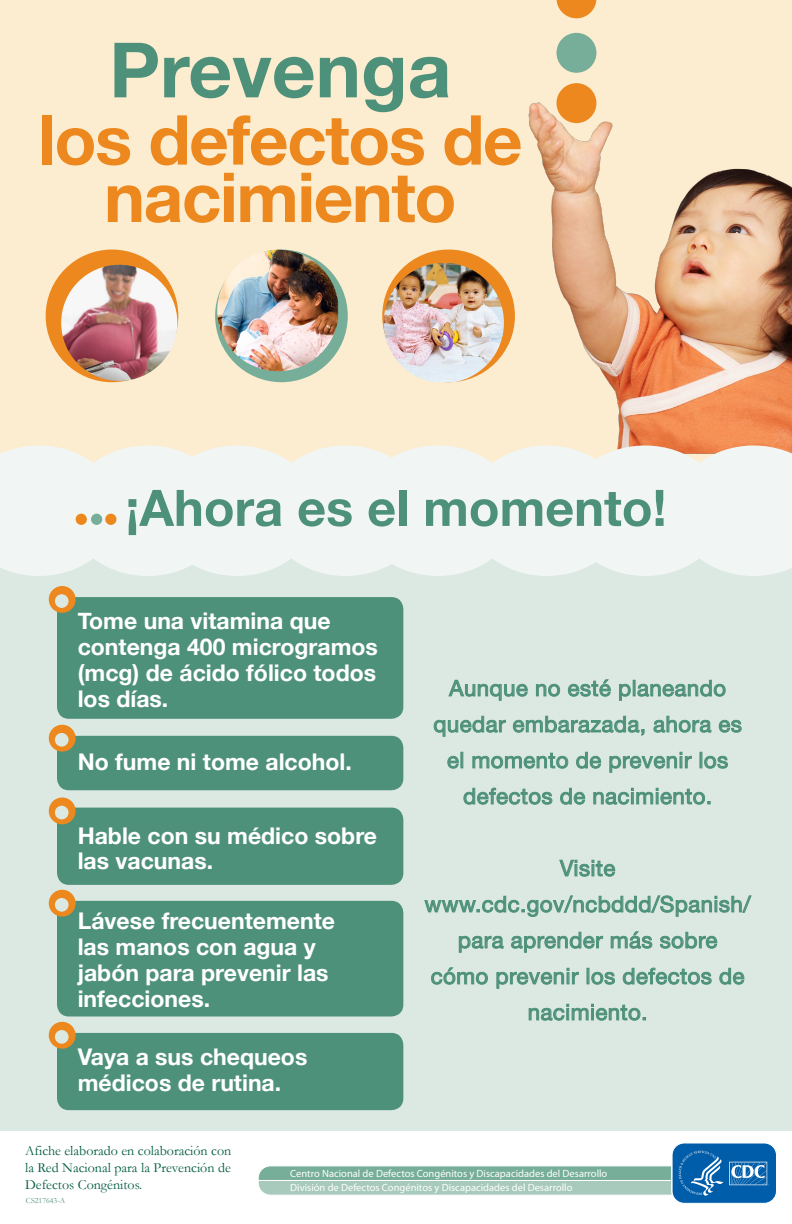
<style>
.page{position:relative;width:792px;height:1224px;background:#fff}
.page>*{position:absolute;margin:0;border:0;box-sizing:border-box;transform-origin:0 0}
.t1{font:700 76.3px "Helvetica Neue";color:#4e917a}
.t2{font:700 68.9px/57.4px "Helvetica Neue";letter-spacing:-.02em;color:#ec881d;text-align:center}
.t3{font:700 50.4px "Helvetica Neue";color:#4e917a}
.t4{font:700 23px/26px "Helvetica Neue";color:#fff}
.t5{font:22px/36px "Helvetica Neue";letter-spacing:.025em;color:#4e917a;text-align:center}
.t6{font:14px/16.8px "Garamond";color:#005c42;text-align:justify}
.t7{font:10.5px/14.6px "Myriad Pro";color:#fff}
.t8{font:8px "Garamond";color:#4e917a}
</style>
<div class="page">
<div style="left:0;top:0;width:792px;height:476px;background:#fcecd0"></div>
<img style="left:459px;top:0;width:333px;height:453px">
<div style="left:0;top:484px;width:792px;height:740px;background:#dce9e3"></div>
<svg style="left:0;top:446px;width:118px;height:130px"></svg>
<div style="left:68px;top:446px;width:159px;height:130px;background:#f1f6f4;border-radius:50%"></div>
<div style="left:158px;top:446px;width:158px;height:130px;background:#f1f6f4;border-radius:50%"></div>
<div style="left:266px;top:446px;width:159px;height:130px;background:#f1f6f4;border-radius:50%"></div>
<div style="left:358px;top:446px;width:160px;height:130px;background:#f1f6f4;border-radius:50%"></div>
<div style="left:467px;top:446px;width:159px;height:130px;background:#f1f6f4;border-radius:50%"></div>
<div style="left:566px;top:446px;width:158px;height:130px;background:#f1f6f4;border-radius:50%"></div>
<svg style="left:674px;top:446px;width:118px;height:130px"></svg>
<svg style="left:556px;top:0;width:40px;height:18px"></svg>
<div style="left:556px;top:33px;width:40px;height:40px;background:#76ae99;border-radius:50%"></div>
<div style="left:556px;top:83px;width:40px;height:40px;background:#ec881d;border-radius:50%"></div>
<div style="left:57px;top:597px;width:346px;height:122px;background:#4e917a;border-radius:12px"></div>
<div style="left:49px;top:586px;width:27px;height:27px;background:#ec881d;border-radius:50%"></div>
<div style="left:55px;top:594px;width:14px;height:14px;background:#dce9e3;border-radius:50%"></div>
<div style="left:57px;top:901px;width:346px;height:115px;background:#4e917a;border-radius:12px"></div>
<div style="left:49px;top:890px;width:27px;height:27px;background:#ec881d;border-radius:50%"></div>
<div style="left:55px;top:898px;width:14px;height:14px;background:#dce9e3;border-radius:50%"></div>
<div style="left:57px;top:736px;width:346px;height:54px;background:#4e917a;border-radius:12px"></div>
<div style="left:57px;top:808px;width:346px;height:77px;background:#4e917a;border-radius:12px"></div>
<div style="left:57px;top:1033px;width:346px;height:77px;background:#4e917a;border-radius:12px"></div>
<div style="left:49px;top:725px;width:27px;height:27px;background:#ec881d;border-radius:50%"></div>
<div style="left:49px;top:798px;width:27px;height:26px;background:#ec881d;border-radius:50%"></div>
<div style="left:49px;top:1022px;width:27px;height:27px;background:#ec881d;border-radius:50%"></div>
<div style="left:55px;top:733px;width:14px;height:14px;background:#dce9e3;border-radius:50%"></div>
<div style="left:55px;top:806px;width:14px;height:13px;background:#dce9e3;border-radius:50%"></div>
<div style="left:55px;top:1030px;width:14px;height:14px;background:#dce9e3;border-radius:50%"></div>
<div style="left:0;top:1131px;width:792px;height:93px;background:#fff"></div>
<div style="left:46px;top:250px;width:132px;height:132px;background:#ec881d;border-radius:50%"></div>
<div style="left:215px;top:250px;width:133px;height:132px;background:#76ae99;border-radius:50%"></div>
<div style="left:382px;top:250px;width:133px;height:132px;background:#ec881d;border-radius:50%"></div>
<img style="left:61px;top:265px;width:116px;height:116px;border-radius:58px">
<img style="left:217px;top:250px;width:121px;height:121px">
<img style="left:384px;top:263px;width:120px;height:119px">
<div style="left:76px;top:514px;width:11px;height:11px;background:#ec881d;border-radius:50%"></div>
<div style="left:91px;top:514px;width:11px;height:11px;background:#76ae99;border-radius:50%"></div>
<div style="left:105px;top:514px;width:11px;height:11px;background:#ec881d;border-radius:50%"></div>
<svg style="left:448px;top:679px;width:80px;height:22px"></svg>
<svg style="left:536px;top:684px;width:24px;height:13px"></svg>
<svg style="left:568px;top:679px;width:43px;height:18px"></svg>
<svg style="left:619px;top:680px;width:107px;height:21px"></svg>
<svg style="left:434px;top:716px;width:72px;height:21px"></svg>
<svg style="left:513px;top:716px;width:132px;height:20px"></svg>
<svg style="left:653px;top:716px;width:58px;height:17px"></svg>
<svg style="left:719px;top:720px;width:23px;height:13px"></svg>
<svg style="left:447px;top:752px;width:16px;height:17px"></svg>
<svg style="left:472px;top:753px;width:96px;height:16px"></svg>
<svg style="left:576px;top:752px;width:25px;height:17px"></svg>
<svg style="left:609px;top:752px;width:83px;height:21px"></svg>
<svg style="left:700px;top:752px;width:28px;height:17px"></svg>
<svg style="left:463px;top:788px;width:90px;height:17px"></svg>
<svg style="left:560px;top:788px;width:25px;height:17px"></svg>
<svg style="left:593px;top:788px;width:117px;height:17px"></svg>
<svg style="left:559px;top:860px;width:56px;height:17px"></svg>
<svg style="left:424px;top:895px;width:328px;height:22px"></svg>
<svg style="left:459px;top:936px;width:45px;height:17px"></svg>
<svg style="left:511px;top:932px;width:92px;height:21px"></svg>
<svg style="left:611px;top:931px;width:41px;height:18px"></svg>
<svg style="left:660px;top:932px;width:57px;height:17px"></svg>
<svg style="left:431px;top:967px;width:57px;height:18px"></svg>
<svg style="left:496px;top:968px;width:83px;height:21px"></svg>
<svg style="left:587px;top:968px;width:28px;height:17px"></svg>
<svg style="left:623px;top:968px;width:89px;height:17px"></svg>
<svg style="left:719px;top:968px;width:25px;height:17px"></svg>
<svg style="left:529px;top:1004px;width:117px;height:17px"></svg>
<svg style="left:258px;top:1143px;width:519px;height:61px"></svg>
<h1 class="t1" style="left:109px;top:23px;width:344px">Prevenga</h1>
<h2 class="t2" style="left:38px;top:110px;width:486px">los defectos de nacimiento</h2>
<h3 class="t3" style="left:125px;top:477px;width:543px">¡Ahora es el momento!</h3>
<p class="t4" style="left:78px;top:607px;width:302px">Tome una vitamina que contenga 400 microgramos (mcg) de ácido fólico todos los días.</p>
<p class="t4" style="left:78px;top:748px;width:276px">No fume ni tome alcohol.</p>
<p class="t4" style="left:78px;top:823px;width:301px;line-height:25px">Hable con su médico sobre las vacunas.</p>
<p class="t4" style="left:78px;top:907px;width:259px">Lávese frecuentemente las manos con agua y jabón para prevenir las infecciones.</p>
<p class="t4" style="left:78px;top:1043px;width:231px">Vaya a sus chequeos médicos de rutina.</p>
<p class="t5" style="left:433px;top:670px;width:310px">Aunque no esté planeando quedar embarazada, ahora es el momento de prevenir los defectos de nacimiento.</p>
<p class="t5" style="left:425px;top:850px;width:327px">Visite www.cdc.gov/ncbddd/Spanish/ para aprender más sobre<br>cómo prevenir los defectos de nacimiento.</p>
<p class="t6" style="left:25px;top:1142px;width:208px">Afiche elaborado en colaboración con la Red Nacional para la Prevención de Defectos Congénitos.</p>
<p class="t8" style="left:26px;top:1196px;width:41px">CS217643-A</p>
<p class="t7" style="left:290px;top:1166px;width:319px">Centro Nacional de Defectos Congénitos y Discapacidades del Desarrollo<br>División de Defectos Congénitos y Discapacidades del Desarrollo</p>
</div>
